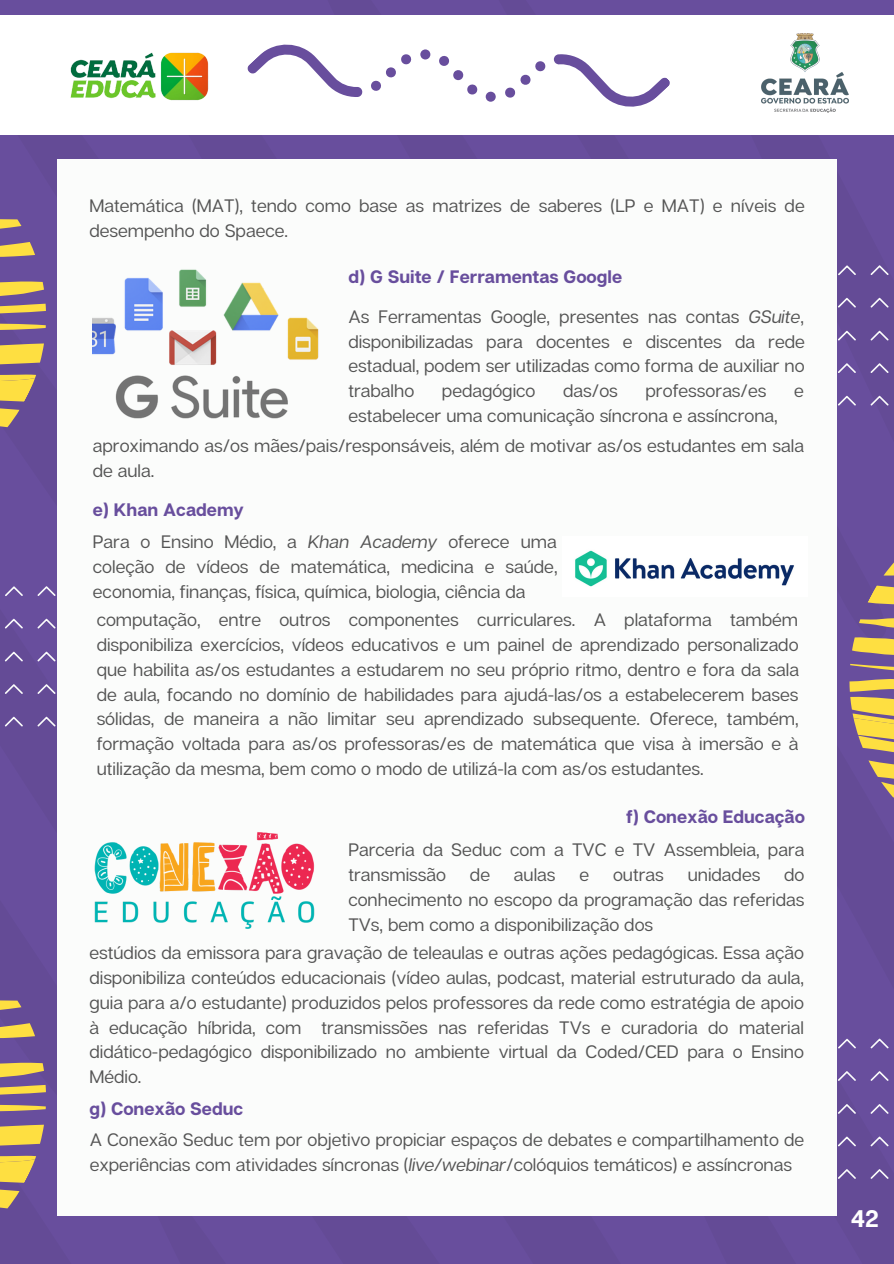
<style>
.page{position:relative;width:894px;height:1264px;background:#fff}
.page>*{position:absolute;margin:0;border:0;box-sizing:border-box;transform-origin:0 0}
.t1{font:700 24px "Articulat CF";color:#fff}
.t2{font:18px/24.8px "Articulat CF";color:#545454}
.t3{font:700 18px "Articulat CF";color:#684e9d}
.s1{font-style:italic}
.s2{font-weight:700;color:#684e9d}
</style>
<div class="page">
<div style="left:0;top:743px;width:137px;height:520px;background:#684e9d"></div>
<div style="left:0;top:464px;width:57px;height:279px;background:#684e9d"></div>
<div style="left:49px;top:135px;width:88px;height:329px;background:#684e9d"></div>
<div style="left:137px;top:135px;width:756px;height:1128px;background:#684e9d"></div>
<div style="left:655px;top:1010px;width:238px;height:236px;background:#684e9d"></div>
<div style="left:707px;top:135px;width:186px;height:875px;background:#684e9d"></div>
<img style="left:761px;top:34px;width:86px;height:78px">
<svg style="left:245px;top:0;width:426px;height:159px"></svg>
<div style="left:57px;top:159px;width:779px;height:1056px;background:#fbfcfb"></div>
<svg style="left:845px;top:448px;width:48px;height:454px;background:#81668a"></svg>
<svg style="left:0;top:135px;width:49px;height:384px;background:#82688a"></svg>
<svg style="left:0;top:865px;width:49px;height:398px;background:#816689"></svg>
<svg style="left:837px;top:265px;width:19px;height:11px"></svg>
<svg style="left:837px;top:298px;width:19px;height:10px"></svg>
<svg style="left:837px;top:331px;width:19px;height:10px"></svg>
<svg style="left:837px;top:363px;width:19px;height:10px"></svg>
<svg style="left:837px;top:396px;width:19px;height:10px"></svg>
<svg style="left:869px;top:265px;width:19px;height:10px"></svg>
<svg style="left:869px;top:298px;width:19px;height:10px"></svg>
<svg style="left:869px;top:331px;width:19px;height:10px"></svg>
<svg style="left:869px;top:363px;width:19px;height:10px"></svg>
<svg style="left:869px;top:396px;width:19px;height:10px"></svg>
<svg style="left:5px;top:586px;width:18px;height:10px"></svg>
<svg style="left:4px;top:618px;width:19px;height:11px"></svg>
<svg style="left:4px;top:651px;width:19px;height:11px"></svg>
<svg style="left:4px;top:684px;width:19px;height:10px"></svg>
<svg style="left:4px;top:716px;width:19px;height:11px"></svg>
<svg style="left:37px;top:586px;width:19px;height:10px"></svg>
<svg style="left:37px;top:618px;width:19px;height:11px"></svg>
<svg style="left:37px;top:651px;width:19px;height:11px"></svg>
<svg style="left:37px;top:684px;width:19px;height:10px"></svg>
<svg style="left:37px;top:716px;width:19px;height:11px"></svg>
<svg style="left:837px;top:1038px;width:19px;height:11px"></svg>
<svg style="left:837px;top:1071px;width:19px;height:10px"></svg>
<svg style="left:869px;top:1038px;width:19px;height:10px"></svg>
<svg style="left:869px;top:1071px;width:19px;height:10px"></svg>
<svg style="left:661px;top:1101px;width:227px;height:162px"></svg>
<img style="left:93px;top:269px;width:226px;height:150px">
<img style="left:575px;top:550px;width:219px;height:37px">
<img style="left:94px;top:832px;width:221px;height:97px">
<img style="left:70px;top:52px;width:139px;height:49px">
<p class="t2" style="left:89px;top:193px;width:716px">Matemática (MAT), tendo como base as matrizes de saberes (LP e MAT) e níveis de desempenho do Spaece.</p>
<p class="t3" style="left:348px;top:265px;width:275px">d) G Suite / Ferramentas Google</p>
<p class="t2" style="left:348px;top:303px;width:458px;text-align:justify">As Ferramentas Google, presentes nas contas <span class="s1">GSuite</span>, disponibilizadas para docentes e discentes da rede estadual, podem ser utilizadas como forma de auxiliar no trabalho</p>
<p class="t2" style="left:442px;top:378px;width:95px">pedagógico</p>
<p class="t2" style="left:563px;top:378px;width:56px">das/os</p>
<p class="t2" style="left:645px;top:378px;width:122px">professoras/es</p>
<p class="t2" style="left:794px;top:378px;width:11px">e</p>
<p class="t2" style="left:348px;top:402px;width:431px">estabelecer uma comunicação síncrona e assíncrona,</p>
<p class="t2" style="left:93px;top:433px;width:712px">aproximando as/os mães/pais/responsáveis, além de motivar as/os estudantes em sala de aula.</p>
<p class="t2" style="left:93px;top:493px;width:465px;line-height:31.8px"><span class="s2">e) Khan Academy<br></span>Para o Ensino Médio, a <span class="s1">Khan Academy</span> oferece uma</p>
<p class="t2" style="left:93px;top:554px;width:466px">coleção de vídeos de matemática, medicina e saúde, economia, finanças, física, química, biologia, ciência da</p>
<p class="t2" style="left:97px;top:607px;width:703px;text-align:justify">computação, entre outros componentes curriculares. A plataforma também disponibiliza exercícios, vídeos educativos e um painel de aprendizado personalizado que habilita as/os estudantes a estudarem no seu próprio ritmo, dentro e fora da sala de aula, focando no domínio de habilidades para ajudá-las/os a estabelecerem bases sólidas, de maneira a não limitar seu aprendizado subsequente. Oferece, também, formação voltada para as/os professoras/es de matemática que visa à imersão e à utilização da mesma, bem como o modo de utilizá-la com as/os estudantes.</p>
<p class="t3" style="left:626px;top:805px;width:180px">f) Conexão Educação</p>
<p class="t2" style="left:348px;top:837px;width:457px">Parceria da Seduc com a TVC e TV Assembleia, para transmissão</p>
<p class="t2" style="left:470px;top:861px;width:22px">de</p>
<p class="t2" style="left:514px;top:861px;width:43px">aulas</p>
<p class="t2" style="left:579px;top:861px;width:11px">e</p>
<p class="t2" style="left:613px;top:861px;width:52px">outras</p>
<p class="t2" style="left:687px;top:861px;width:74px">unidades</p>
<p class="t2" style="left:348px;top:861px;width:457px;text-align:justify;text-indent:436px">do conhecimento no escopo da programação das referidas TVs, bem como a disponibilização dos</p>
<p class="t2" style="left:89px;top:939px;width:716px;text-align:justify">estúdios da emissora para gravação de teleaulas e outras ações pedagógicas. Essa ação disponibiliza conteúdos educacionais (vídeo aulas, podcast, material estruturado da aula, guia para a/o estudante) produzidos pelos professores da rede como estratégia de apoio à educação híbrida, com transmissões nas referidas TVs e curadoria do material didático-pedagógico disponibilizado no ambiente virtual da Coded/CED para o Ensino Médio.</p>
<p class="t3" style="left:89px;top:1097px;width:155px">g) Conexão Seduc</p>
<p class="t2" style="left:90px;top:1127px;width:715px">A Conexão Seduc tem por objetivo propiciar espaços de debates e compartilhamento de experiências com atividades síncronas (<span class="s1">live/webinar</span>/colóquios temáticos) e assíncronas</p>
<h1 class="t1" style="left:850px;top:1203px;width:30px">42</h1>
</div>
